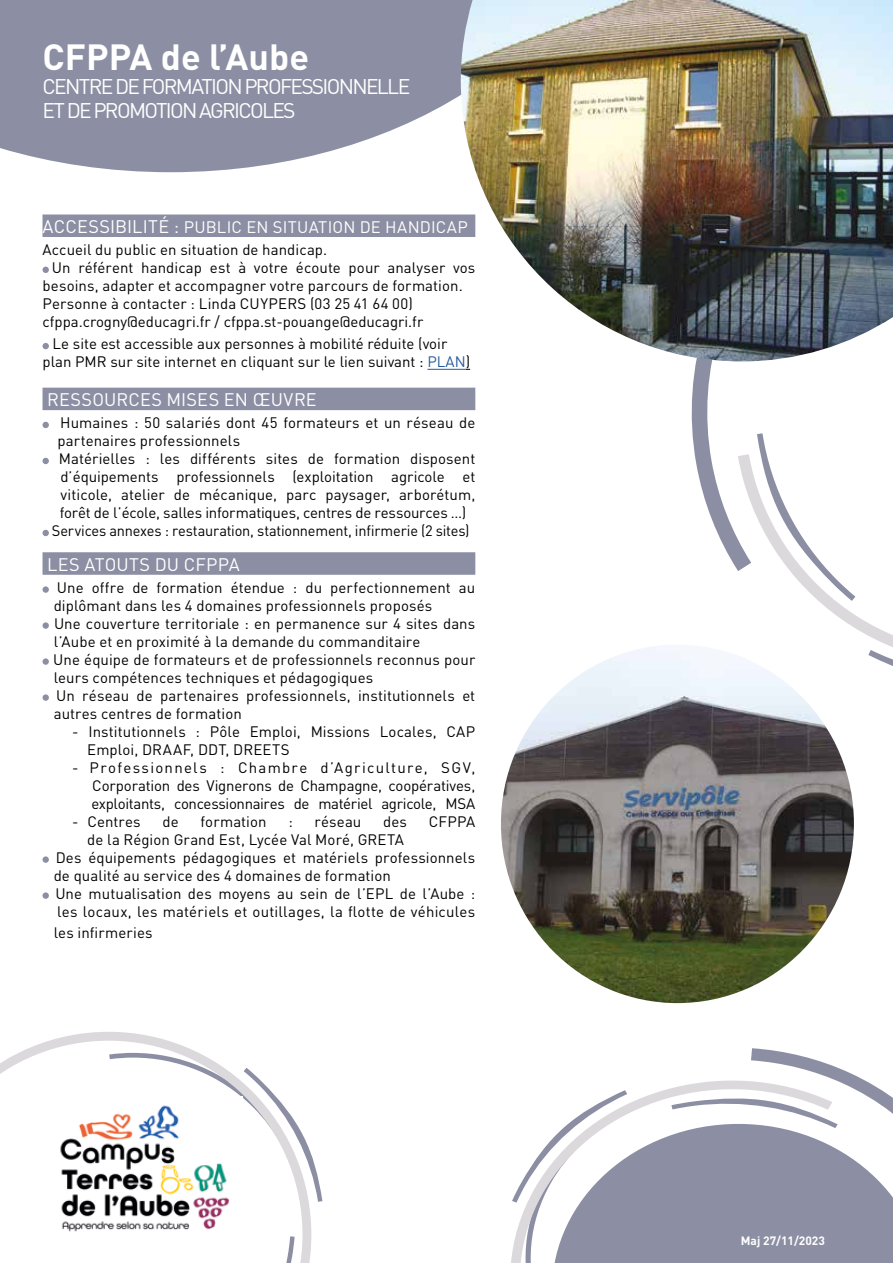
<style>
.page{position:relative;width:893px;height:1263px;background:#fff}
.page>*{position:absolute;margin:0;border:0;box-sizing:border-box;transform-origin:0 0}
.t1{font:700 36px "DIN Pro";color:#fff}
.t2{font:21px/24px "DIN Pro";letter-spacing:-.08em;color:#fff}
.t3{font:18px "DIN Pro";letter-spacing:.01em;color:#fff}
.t4{font:16.5px "DIN Pro";letter-spacing:.01em;color:#fff}
.t5{font:15px/18px "DIN Pro";letter-spacing:.005em;color:#000}
.t6{font:15px "DIN Pro";letter-spacing:-.015em;color:#000}
.t7{font:700 12px "DIN Pro";color:#fff}
.s1{font-size:18px}
.s2{color:#275b9b}
</style>
<div class="page">
<svg style="left:0;top:0;width:461px;height:172px;background:#989aac"></svg>
<img style="left:501px;top:645px;width:353px;height:358px">
<svg style="left:688px;top:361px;width:205px;height:329px"></svg>
<svg style="left:751px;top:1048px;width:142px;height:76px"></svg>
<svg style="left:511px;top:1079px;width:321px;height:184px"></svg>
<svg style="left:552px;top:1124px;width:341px;height:139px;fill:#8c8fa3"></svg>
<svg style="left:311px;top:1154px;width:11px;height:48px"></svg>
<svg style="left:0;top:1032px;width:311px;height:231px"></svg>
<div style="left:43px;top:214px;width:432px;height:23px;background:#8c8fa3"></div>
<hr style="left:427px;top:369px;width:39px;height:1px;background:#275b9b">
<div style="left:43px;top:388px;width:432px;height:22px;background:#8c8fa3"></div>
<div style="left:43px;top:552px;width:432px;height:23px;background:#8c8fa3"></div>
<svg style="left:43px;top:267px;width:6px;height:6px"></svg>
<svg style="left:43px;top:343px;width:6px;height:6px"></svg>
<svg style="left:43px;top:422px;width:6px;height:6px"></svg>
<svg style="left:43px;top:458px;width:6px;height:6px"></svg>
<svg style="left:43px;top:530px;width:6px;height:6px"></svg>
<div style="left:43px;top:586px;width:6px;height:7px;background:#8c8fa3;border-radius:50%"></div>
<div style="left:43px;top:622px;width:6px;height:7px;background:#8c8fa3;border-radius:50%"></div>
<div style="left:43px;top:658px;width:6px;height:7px;background:#8c8fa3;border-radius:50%"></div>
<div style="left:43px;top:694px;width:6px;height:7px;background:#8c8fa3;border-radius:50%"></div>
<div style="left:43px;top:856px;width:6px;height:7px;background:#8c8fa3;border-radius:50%"></div>
<div style="left:43px;top:892px;width:6px;height:7px;background:#8c8fa3;border-radius:50%"></div>
<img style="left:461px;top:0;width:432px;height:361px">
<img style="left:55px;top:1096px;width:187px;height:144px">
<h1 class="t1" style="left:43px;top:33px;width:268px">CFPPA de l’Aube</h1>
<h2 class="t2" style="left:43px;top:74px;width:369px">CENTRE DE FORMATION PROFESSIONNELLE<br>ET DE PROMOTION AGRICOLES</h2>
<p class="t4" style="left:43px;top:216px;width:427px"><span class="s1">ACCESSIBILITÉ :</span> PUBLIC EN SITUATION DE HANDICAP</p>
<p class="t5" style="left:43px;top:240px;width:286px">Accueil du public en situation de handicap.</p>
<p class="t5" style="left:52px;top:258px;width:425px">Un référent handicap est à votre écoute pour analyser vos</p>
<p class="t5" style="left:43px;top:276px;width:422px">besoins, adapter et accompagner votre parcours de formation.</p>
<p class="t5" style="left:43px;top:294px;width:372px">Personne à contacter : Linda CUYPERS (03 25 41 64 00)</p>
<p class="t5" style="left:43px;top:312px;width:382px">cfppa.crogny@educagri.fr / cfppa.st-pouange@educagri.fr</p>
<p class="t5" style="left:43px;top:334px;width:429px;text-indent:10px">Le site est accessible aux personnes à mobilité réduite (voir plan PMR sur site internet en cliquant sur le lien suivant : <span class="s2">PLAN</span>)</p>
<p class="t3" style="left:47px;top:387px;width:271px">RESSOURCES MISES EN ŒUVRE</p>
<p class="t5" style="left:60px;top:413px;width:417px">Humaines : 50 salariés dont 45 formateurs et un réseau de</p>
<p class="t5" style="left:57px;top:431px;width:184px">partenaires professionnels</p>
<p class="t5" style="left:59px;top:449px;width:418px">Matérielles : les différents sites de formation disposent</p>
<p class="t5" style="left:60px;top:467px;width:416px">d’équipements professionnels (exploitation agricole et</p>
<p class="t5" style="left:61px;top:485px;width:416px">viticole, atelier de mécanique, parc paysager, arborétum,</p>
<p class="t6" style="left:60px;top:502px;width:408px">forêt de l’école, salles informatiques, centres de ressources …)</p>
<p class="t6" style="left:52px;top:520px;width:419px">Services annexes : restauration, stationnement, infirmerie (2 sites)</p>
<p class="t3" style="left:47px;top:552px;width:194px">LES ATOUTS DU CFPPA</p>
<p class="t5" style="left:53px;top:578px;width:424px">Une offre de formation étendue : du perfectionnement au diplômant dans les 4 domaines professionnels proposés<br>Une couverture territoriale : en permanence sur 4 sites dans l’Aube et en proximité à la demande du commanditaire<br>Une équipe de formateurs et de professionnels reconnus pour leurs compétences techniques et pédagogiques<br>Un réseau de partenaires professionnels, institutionnels et autres centres de formation</p>
<p class="t5" style="left:87px;top:722px;width:390px;text-indent:-15px">- Institutionnels : Pôle Emploi, Missions Locales, CAP<br>Emploi, DRAAF, DDT, DREETS</p>
<p class="t5" style="left:91px;top:758px;width:385px;text-align:justify;text-indent:-19px">- Professionnels : Chambre d’Agriculture, SGV, Corporation des Vignerons de Champagne, coopératives, exploitants, concessionnaires de matériel agricole, MSA</p>
<p class="t5" style="left:72px;top:812px;width:70px">- Centres</p>
<p class="t5" style="left:163px;top:812px;width:18px">de</p>
<p class="t5" style="left:200px;top:812px;width:68px">formation</p>
<p class="t5" style="left:288px;top:812px;width:6px">:</p>
<p class="t5" style="left:315px;top:812px;width:48px">réseau</p>
<p class="t5" style="left:383px;top:812px;width:25px">des</p>
<p class="t5" style="left:429px;top:812px;width:48px">CFPPA</p>
<p class="t5" style="left:54px;top:830px;width:423px;text-indent:33px">de la Région Grand Est, Lycée Val Moré, GRETA<br>Des équipements pédagogiques et matériels professionnels de qualité au service des 4 domaines de formation<br>Une mutualisation des moyens au sein de l’EPL de l’Aube : les locaux, les matériels et outillages, la flotte de véhicules</p>
<p class="t5" style="left:54px;top:923px;width:101px">les infirmeries</p>
<p class="t7" style="left:741px;top:1232px;width:86px">Maj 27/11/2023</p>
</div>
